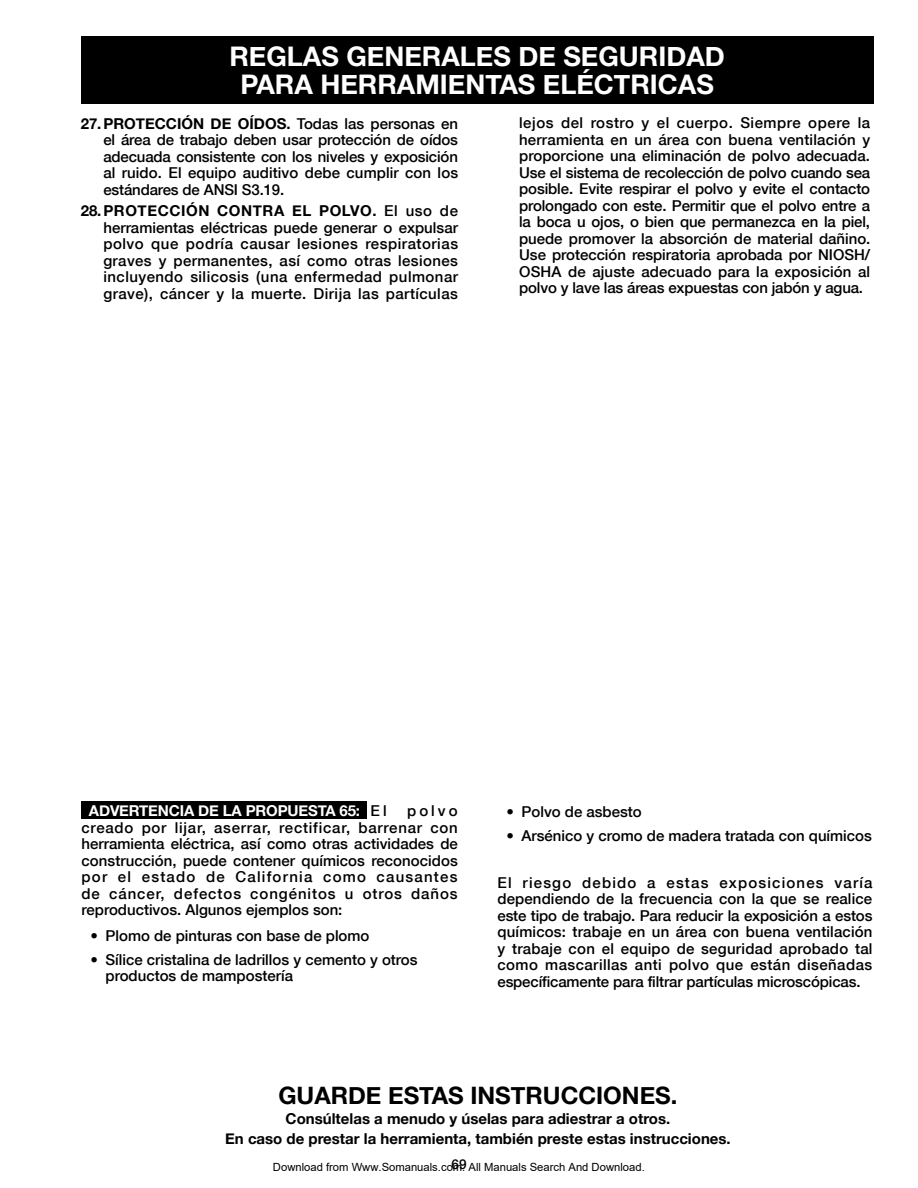
<style>
.page{position:relative;width:918px;height:1188px;background:#fff}
.page>*{position:absolute;margin:0;border:0;box-sizing:border-box;transform-origin:0 0}
.t1{font:700 27px/27.8px "Helvetica Neue";color:#fff;text-align:center}
.t2{font:700 24px "Helvetica Neue";color:#000}
.t3{font:500 15px/16.5px "Helvetica Neue";color:#000;text-align:justify}
.t4{font:700 15px/19.8px "Helvetica Neue";color:#000;text-align:center}
.t5{font:700 15px "Helvetica Neue";letter-spacing:-.01em;color:#fff}
.t6{font:500 13.5px "Helvetica Neue";color:#000}
.t7{font:11.25px "Arial";color:#000}
.s1{font-weight:700}
.s2{font-weight:500;color:#000}
</style>
<div class="page">
<div style="left:81px;top:37px;width:792px;height:67px;background:#000"></div>
<div style="left:82px;top:801px;width:285px;height:18px;background:#000"></div>
<h1 class="t1" style="left:229px;top:42px;width:497px">REGLAS GENERALES DE SEGURIDAD<br>PARA HERRAMIENTAS ELÉCTRICAS</h1>
<p class="t3" style="left:103px;top:115px;width:356px;text-indent:-22px"><span class="s1">27.PROTECCIÓN DE OÍDOS.</span> Todas las personas en el área de trabajo deben usar protección de oídos adecuada consistente con los niveles y exposición al ruido. El equipo auditivo debe cumplir con los estándares de ANSI S3.19.</p>
<p class="t3" style="left:103px;top:202px;width:356px;text-indent:-22px"><span class="s1">28.PROTECCIÓN CONTRA EL POLVO.</span> El uso de herramientas eléctricas puede generar o expulsar polvo que podría causar lesiones respiratorias graves y permanentes, así como otras lesiones incluyendo silicosis (una enfermedad pulmonar grave), cáncer y la muerte. Dirija las partículas</p>
<p class="t3" style="left:519px;top:115px;width:353px">lejos del rostro y el cuerpo. Siempre opere la herramienta en un área con buena ventilación y proporcione una eliminación de polvo adecuada.<br>Use el sistema de recolección de polvo cuando sea posible. Evite respirar el polvo y evite el contacto prolongado con este. Permitir que el polvo entre a la boca u ojos, o bien que permanezca en la piel, puede promover la absorción de material dañino.<br>Use protección respiratoria aprobada por NIOSH/ OSHA de ajuste adecuado para la exposición al polvo y lave las áreas expuestas con jabón y agua.</p>
<p class="t5" style="left:89px;top:801px;width:299px">ADVERTENCIA DE LA PROPUESTA 65: <span class="s2">E l</span></p>
<p class="t3" style="left:82px;top:802px;width:378px;text-indent:326px">polvo creado por lijar, aserrar, rectificar, barrenar con herramienta eléctrica, así como otras actividades de construcción, puede contener químicos reconocidos por el estado de California como causantes de cáncer, defectos congénitos u otros daños reproductivos. Algunos ejemplos son:</p>
<p class="t3" style="left:91px;top:927px;width:280px">• Plomo de pinturas con base de plomo</p>
<p class="t3" style="left:106px;top:951px;width:314px;text-indent:-15px">• Sílice cristalina de ladrillos y cemento y otros productos de mampostería</p>
<p class="t3" style="left:506px;top:803px;width:137px">• Polvo de asbesto</p>
<p class="t3" style="left:506px;top:827px;width:367px">• Arsénico y cromo de madera tratada con químicos</p>
<p class="t3" style="left:497px;top:874px;width:377px">El riesgo debido a estas exposiciones varía dependiendo de la frecuencia con la que se realice este tipo de trabajo. Para reducir la exposición a estos químicos: trabaje en un área con buena ventilación y trabaje con el equipo de seguridad aprobado tal como mascarillas anti polvo que están diseñadas específicamente para filtrar partículas microscópicas.</p>
<h2 class="t2" style="left:278px;top:1081px;width:401px">GUARDE ESTAS INSTRUCCIONES.</h2>
<p class="t4" style="left:225px;top:1108px;width:507px">Consúltelas a menudo y úselas para adiestrar a otros.<br>En caso de prestar la herramienta, también preste estas instrucciones.</p>
<p class="t6" style="left:451px;top:1156px;width:17px">69</p>
<p class="t7" style="left:273px;top:1160px;width:373px">Download from Www.Somanuals.com. All Manuals Search And Download.</p>
</div>
